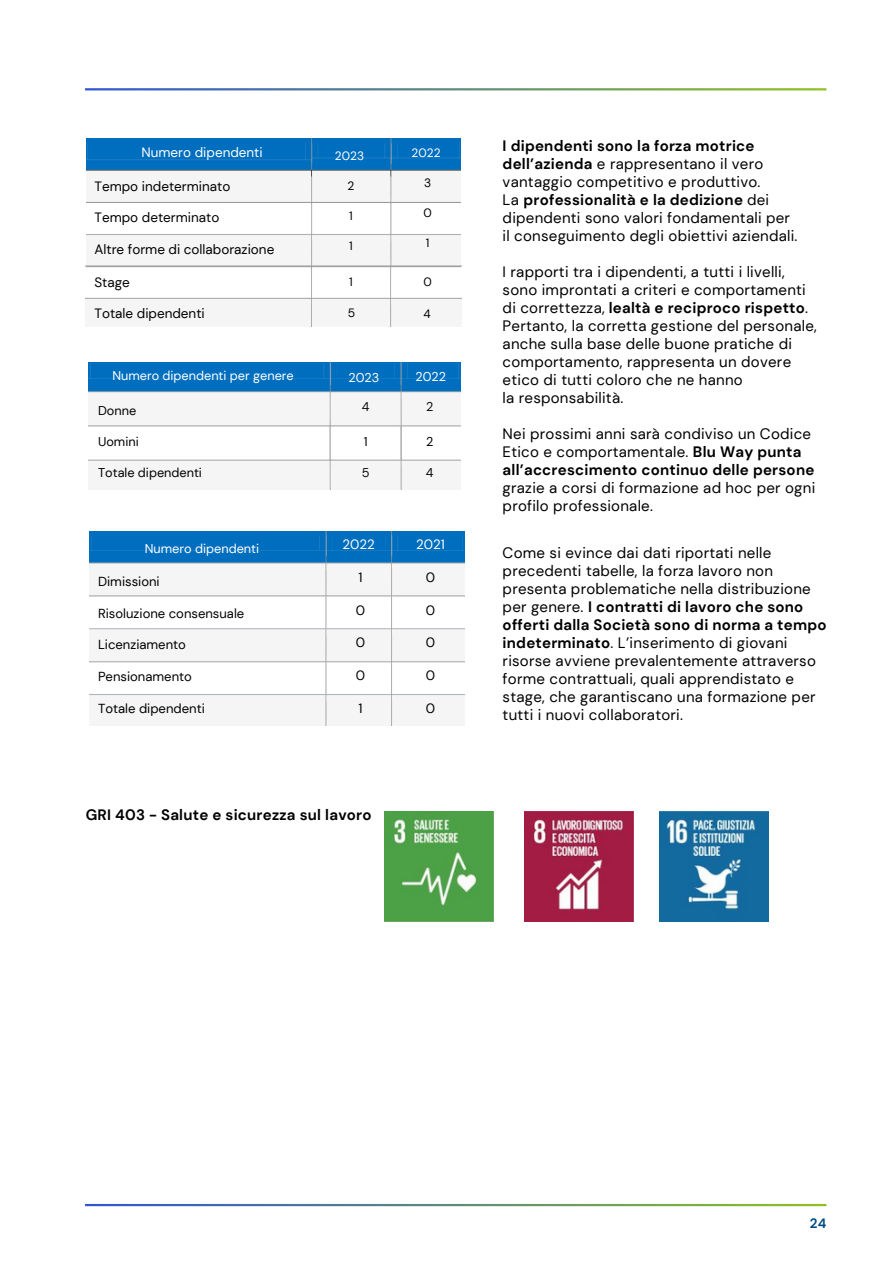
<style>
.page{position:relative;width:894px;height:1264px;background:#fff}
.page>*{position:absolute;margin:0;border:0;box-sizing:border-box;transform-origin:0 0}
.t1{font:15px/18px "DM Sans";letter-spacing:.015em;color:#000}
.t2{font:700 15px "DM Sans";letter-spacing:.015em;color:#000}
.t3{font:13.5px "DM Sans";color:#000}
.t4{font:13.5px "DM Sans";color:#fff}
.t5{font:700 13.5px "DM Sans";color:#004c7f}
.t6{font:13.05px "DM Sans";color:#000}
.t7{font:12.75px "DM Sans";color:#fff}
.t8{font:12.75px "DM Sans";color:#000}
.t9{font:12.75px "DM Sans";color:#0c0c0b}
.t10{font:12px "DM Sans";color:#000}
.t11{font:12px "DM Sans";color:#fff}
.s1{font-weight:700}
</style>
<div class="page">
<img style="left:87px;top:139px;width:373px;height:122px">
<img style="left:86px;top:261px;width:375px;height:65px">
<img style="left:88px;top:362px;width:372px;height:127px">
<img style="left:89px;top:531px;width:375px;height:194px">
<img style="left:384px;top:812px;width:109px;height:109px">
<img style="left:524px;top:812px;width:109px;height:109px">
<img style="left:659px;top:812px;width:109px;height:109px">
<h3 class="t4" style="left:141px;top:144px;width:123px">Numero dipendenti</h3>
<h3 class="t3" style="left:94px;top:177px;width:137px">Tempo indeterminato</h3>
<h3 class="t3" style="left:94px;top:209px;width:126px">Tempo determinato</h3>
<h3 class="t3" style="left:94px;top:240px;width:181px">Altre forme di collaborazione</h3>
<h3 class="t3" style="left:94px;top:273px;width:37px">Stage</h3>
<h3 class="t3" style="left:94px;top:305px;width:112px">Totale dipendenti</h3>
<p class="t7" style="left:112px;top:368px;width:183px">Numero dipendenti per genere</p>
<p class="t8" style="left:98px;top:403px;width:40px">Donne</p>
<p class="t8" style="left:98px;top:433px;width:42px">Uomini</p>
<p class="t8" style="left:98px;top:464px;width:105px">Totale dipendenti</p>
<h3 class="t7" style="left:145px;top:540px;width:116px">Numero dipendenti</h3>
<h3 class="t6" style="left:98px;top:573px;width:63px">Dimissioni</h3>
<h3 class="t6" style="left:98px;top:605px;width:148px">Risoluzione consensuale</h3>
<h3 class="t6" style="left:98px;top:636px;width:89px">Licenziamento</h3>
<h3 class="t6" style="left:98px;top:668px;width:95px">Pensionamento</h3>
<h3 class="t6" style="left:98px;top:700px;width:108px">Totale dipendenti</h3>
<p class="t11" style="left:335px;top:148px;width:31px">2023</p>
<p class="t10" style="left:347px;top:178px;width:8px">2</p>
<p class="t10" style="left:349px;top:208px;width:5px">1</p>
<p class="t10" style="left:349px;top:238px;width:5px">1</p>
<p class="t10" style="left:349px;top:274px;width:5px">1</p>
<p class="t10" style="left:348px;top:305px;width:9px">5</p>
<p class="t7" style="left:348px;top:369px;width:32px">2023</p>
<p class="t11" style="left:411px;top:145px;width:31px">2022</p>
<p class="t10" style="left:424px;top:175px;width:9px">3</p>
<p class="t10" style="left:423px;top:205px;width:10px">0</p>
<p class="t10" style="left:426px;top:235px;width:5px">1</p>
<p class="t10" style="left:423px;top:274px;width:10px">0</p>
<p class="t10" style="left:423px;top:306px;width:9px">4</p>
<p class="t7" style="left:415px;top:368px;width:32px">2022</p>
<h3 class="t9" style="left:361px;top:398px;width:9px">4</h3>
<p class="t9" style="left:426px;top:398px;width:9px">2</p>
<h3 class="t8" style="left:363px;top:433px;width:5px">1</h3>
<h3 class="t8" style="left:426px;top:433px;width:9px">2</h3>
<h2 class="t9" style="left:361px;top:464px;width:9px">5</h2>
<h3 class="t9" style="left:426px;top:464px;width:9px">4</h3>
<p class="t4" style="left:342px;top:536px;width:34px">2022</p>
<p class="t3" style="left:358px;top:568px;width:6px">1</p>
<p class="t3" style="left:356px;top:601px;width:11px">0</p>
<p class="t3" style="left:356px;top:634px;width:11px">0</p>
<p class="t3" style="left:356px;top:666px;width:11px">0</p>
<p class="t3" style="left:358px;top:699px;width:6px">1</p>
<p class="t4" style="left:416px;top:536px;width:30px">2021</p>
<p class="t3" style="left:425px;top:568px;width:11px">0</p>
<p class="t3" style="left:425px;top:601px;width:11px">0</p>
<p class="t3" style="left:425px;top:634px;width:11px">0</p>
<p class="t3" style="left:425px;top:666px;width:11px">0</p>
<p class="t3" style="left:425px;top:699px;width:11px">0</p>
<p class="t2" style="left:86px;top:804px;width:287px">GRI 403 - Salute e sicurezza sul lavoro</p>
<h2 class="t1" style="left:502px;top:137px;width:296px"><span class="s1">I dipendenti sono la forza motrice dell’azienda</span> e rappresentano il vero vantaggio competitivo e produttivo.<br>La <span class="s1">professionalità e la dedizione</span> dei dipendenti sono valori fondamentali per il conseguimento degli obiettivi aziendali.</h2>
<h2 class="t1" style="left:502px;top:263px;width:315px">I rapporti tra i dipendenti, a tutti i livelli, sono improntati a criteri e comportamenti di correttezza, <span class="s1">lealtà e reciproco rispetto</span>.<br>Pertanto, la corretta gestione del personale, anche sulla base delle buone pratiche di comportamento, rappresenta un dovere etico di tutti coloro che ne hanno</h2>
<h2 class="t1" style="left:502px;top:389px;width:122px">la responsabilità.</h2>
<h2 class="t1" style="left:502px;top:425px;width:314px">Nei prossimi anni sarà condiviso un Codice Etico e comportamentale. <span class="s1">Blu Way punta all’accrescimento continuo delle persone </span>grazie a corsi di formazione ad hoc per ogni profilo professionale.</h2>
<p class="t1" style="left:502px;top:543px;width:325px">Come si evince dai dati riportati nelle precedenti tabelle, la forza lavoro non presenta problematiche nella distribuzione per genere. <span class="s1">I contratti di lavoro che sono offerti dalla Società sono di norma a tempo indeterminato</span>. L’inserimento di giovani risorse avviene prevalentemente attraverso forme contrattuali, quali apprendistato e stage, che garantiscano una formazione per tutti i nuovi collaboratori.</p>
<p class="t5" style="left:809px;top:1214px;width:18px">24</p>
</div>
